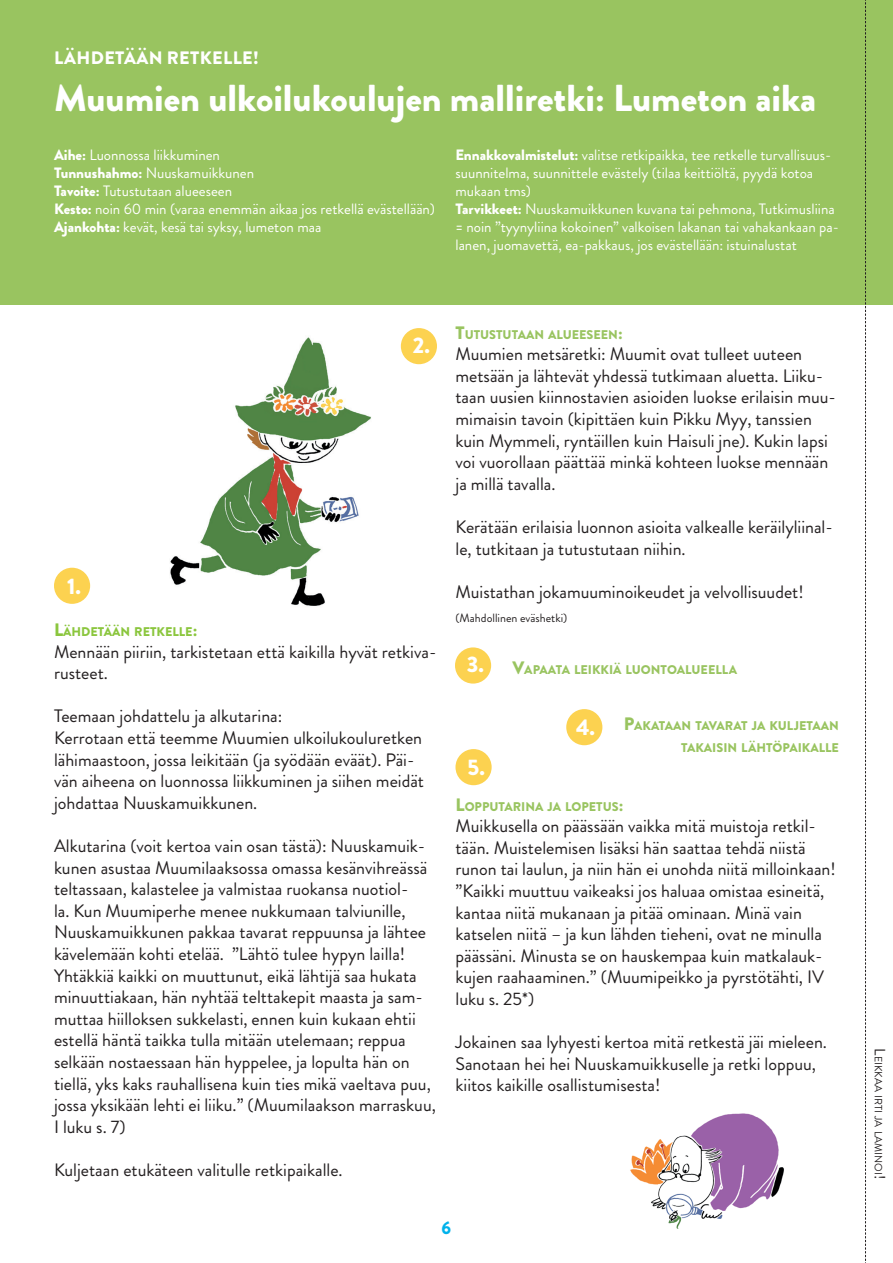
<style>
.page{position:relative;width:893px;height:1263px;background:#fff}
.page>*{position:absolute;margin:0;border:0;box-sizing:border-box;transform-origin:0 0}
.t1{font:900 37.5px "Brandon Grotesque";color:#fff}
.t2{font:900 22.5px "Brandon Grotesque";color:#fff}
.t3{font:18px/21.6px "Brandon Grotesque";color:#231f20}
.t4{font:900 18px "Brandon Grotesque";letter-spacing:.02em;color:#fff}
.t5{font:900 18px "Brandon Grotesque";color:#00b2eb}
.t6{font:15px/18px "Brandon Grotesque";color:#fff}
.t7{font:900 12.6px "Brandon Grotesque";color:#99c460}
.t8{font:900 12.6px "Brandon Grotesque";color:#8bc63e}
.t9{font:12px "Brandon Grotesque";color:#231f20}
.t10{font:10.5px "Brandon Grotesque";color:#231f20}
.s1{font-weight:900}
.s2{font-size:18px}
.s3{font-size:15px}
</style>
<div class="page">
<img style="left:630px;top:1113px;width:154px;height:116px">
<img style="left:170px;top:328px;width:255px;height:278px">
<div style="left:0;top:0;width:893px;height:304px;background:#99c460"></div>
<div style="left:54px;top:568px;width:36px;height:36px;background:#fcd250;border-radius:50%"></div>
<div style="left:455px;top:647px;width:36px;height:37px;background:#fcd250;border-radius:50%"></div>
<div style="left:566px;top:709px;width:36px;height:36px;background:#fcd250;border-radius:50%"></div>
<div style="left:455px;top:749px;width:37px;height:36px;background:#fcd250;border-radius:50%"></div>
<div style="left:401px;top:328px;width:36px;height:36px;background:#fcd250;border-radius:50%"></div>
<svg style="left:865px;top:0;width:1px;height:1263px"></svg>
<p class="t4" style="left:54px;top:45px;width:206px">LÄHDETÄÄN RETKELLE!</p>
<p class="t1" style="left:54px;top:72px;width:764px">Muumien ulkoilukoulujen malliretki: Lumeton aika</p>
<p class="t6" style="left:54px;top:146px;width:168px"><span class="s1">Aihe:</span> Luonnossa liikkuminen</p>
<p class="t6" style="left:54px;top:164px;width:202px"><span class="s1">Tunnushahmo:</span> Nuuskamuikkunen</p>
<p class="t6" style="left:54px;top:182px;width:180px"><span class="s1">Tavoite:</span> Tutustutaan alueeseen</p>
<p class="t6" style="left:54px;top:200px;width:383px"><span class="s1">Kesto:</span> noin 60 min (varaa enemmän aikaa jos retkellä evästellään)</p>
<p class="t6" style="left:54px;top:218px;width:269px"><span class="s1">Ajankohta:</span> kevät, kesä tai syksy, lumeton maa</p>
<p class="t6" style="left:455px;top:146px;width:377px"><span class="s1">Ennakkovalmistelut:</span> valitse retkipaikka, tee retkelle turvallisuus&shy;suunnitelma, suunnittele evästely (tilaa keittiöltä, pyydä kotoa mukaan tms)</p>
<p class="t6" style="left:455px;top:200px;width:385px"><span class="s1">Tarvikkeet:</span> Nuuskamuikkunen kuvana tai pehmona, Tutkimusliina = noin ”tyynyliina kokoinen” valkoisen lakanan tai vahakankaan pa&shy;lanen, juomavettä, ea-pakkaus, jos evästellään: istuinalustat</p>
<p class="t2" style="left:67px;top:570px;width:15px">1.</p>
<p class="t2" style="left:413px;top:329px;width:19px">2.</p>
<p class="t8" style="left:54px;top:623px;width:145px"><span class="s2">L</span>ÄHDETÄÄN RETKELLE<span class="s2">:</span></p>
<p class="t3" style="left:54px;top:641px;width:384px">Mennään piiriin, tarkistetaan että kaikilla hyvät retkiva&shy;rusteet.</p>
<p class="t3" style="left:54px;top:706px;width:230px">Teemaan johdattelu ja alkutarina:</p>
<p class="t3" style="left:54px;top:727px;width:372px">Kerrotaan että teemme Muumien ulkoilukouluretken lähimaastoon, jossa leikitään (ja syödään eväät). Päi&shy;vän aiheena on luonnossa liikkuminen ja siihen meidät johdattaa Nuuskamuikkunen.</p>
<p class="t3" style="left:54px;top:835px;width:383px">Alkutarina (voit kertoa vain osan tästä): Nuuskamuik&shy;kunen asustaa Muumilaaksossa omassa kesänvihreässä teltassaan, kalastelee ja valmistaa ruokansa nuotiol-<br>la. Kun Muumiperhe menee nukkumaan talviunille, Nuuskamuikkunen pakkaa tavarat reppuunsa ja lähtee kävelemään kohti etelää. ”Lähtö tulee hypyn lailla!<br>Yhtäkkiä kaikki on muuttunut, eikä lähtijä saa hukata minuuttiakaan, hän nyhtää telttakepit maasta ja sam&shy;muttaa hiilloksen sukkelasti, ennen kuin kukaan ehtii estellä häntä taikka tulla mitään utelemaan; reppua selkään nostaessaan hän hyppelee, ja lopulta hän on tiellä, yks kaks rauhallisena kuin ties mikä vaeltava puu, jossa yksikään lehti ei liiku.” (Muumilaakson marraskuu, I luku s. 7)</p>
<p class="t3" style="left:54px;top:1159px;width:290px">Kuljetaan etukäteen valitulle retkipaikalle.</p>
<p class="t7" style="left:455px;top:325px;width:169px"><span class="s2">T</span>UTUSTUTAAN ALUEESEEN<span class="s2">:</span></p>
<p class="t3" style="left:455px;top:343px;width:382px">Muumien metsäretki: Muumit ovat tulleet uuteen metsään ja lähtevät yhdessä tutkimaan aluetta. Liiku&shy;taan uusien kiinnostavien asioiden luokse erilaisin muu&shy;mimaisin tavoin (kipittäen kuin Pikku Myy, tanssien kuin Mymmeli, ryntäillen kuin Haisuli jne). Kukin lapsi voi vuorollaan päättää minkä kohteen luokse mennään ja millä tavalla.</p>
<p class="t3" style="left:455px;top:516px;width:379px">Kerätään erilaisia luonnon asioita valkealle keräilyliinal&shy;le, tutkitaan ja tutustutaan niihin.</p>
<p class="t3" style="left:455px;top:581px;width:350px">Muistathan jokamuuminoikeudet ja velvollisuudet!</p>
<p class="t9" style="left:455px;top:609px;width:113px">(Mahdollinen eväshetki)</p>
<p class="t2" style="left:467px;top:649px;width:19px">3.</p>
<p class="t7" style="left:512px;top:661px;width:226px"><span class="s2">V</span>APAATA LEIKKIÄ LUONTOALUEELLA</p>
<p class="t2" style="left:467px;top:751px;width:19px">5.</p>
<p class="t2" style="left:576px;top:711px;width:20px">4.</p>
<p class="t7" style="left:624px;top:717px;width:217px"><span class="s2">P</span>AKATAAN TAVARAT JA KULJETAAN</p>
<p class="t7" style="left:681px;top:738px;width:159px">TAKAISIN LÄHTÖPAIKALLE</p>
<p class="t7" style="left:455px;top:797px;width:169px"><span class="s2">L</span>OPPUTARINA JA LOPETUS<span class="s2">:</span></p>
<p class="t3" style="left:455px;top:815px;width:382px">Muikkusella on päässään vaikka mitä muistoja retkil&shy;tään. Muistelemisen lisäksi hän saattaa tehdä niistä runon tai laulun, ja niin hän ei unohda niitä milloinkaan!</p>
<p class="t3" style="left:455px;top:880px;width:370px">”Kaikki muuttuu vaikeaksi jos haluaa omistaa esineitä, kantaa niitä mukanaan ja pitää ominaan. Minä vain katselen niitä – ja kun lähden tieheni, ovat ne minulla päässäni. Minusta se on hauskempaa kuin matkalauk&shy;kujen raahaaminen.” (Muumipeikko ja pyrstötähti, IV luku s. 25*)</p>
<p class="t3" style="left:455px;top:1031px;width:373px">Jokainen saa lyhyesti kertoa mitä retkestä jäi mieleen.</p>
<p class="t3" style="left:455px;top:1053px;width:362px">Sanotaan hei hei Nuuskamuikkuselle ja retki loppuu, kiitos kaikille osallistumisesta!</p>
<p class="t5" style="left:442px;top:1215px;width:11px">6</p>
<p class="t10" style="left:886px;top:1048px;width:133px;rotate:90deg"><span class="s3">L</span>eikkaa irti ja laminoi<span class="s3">!</span></p>
</div>
